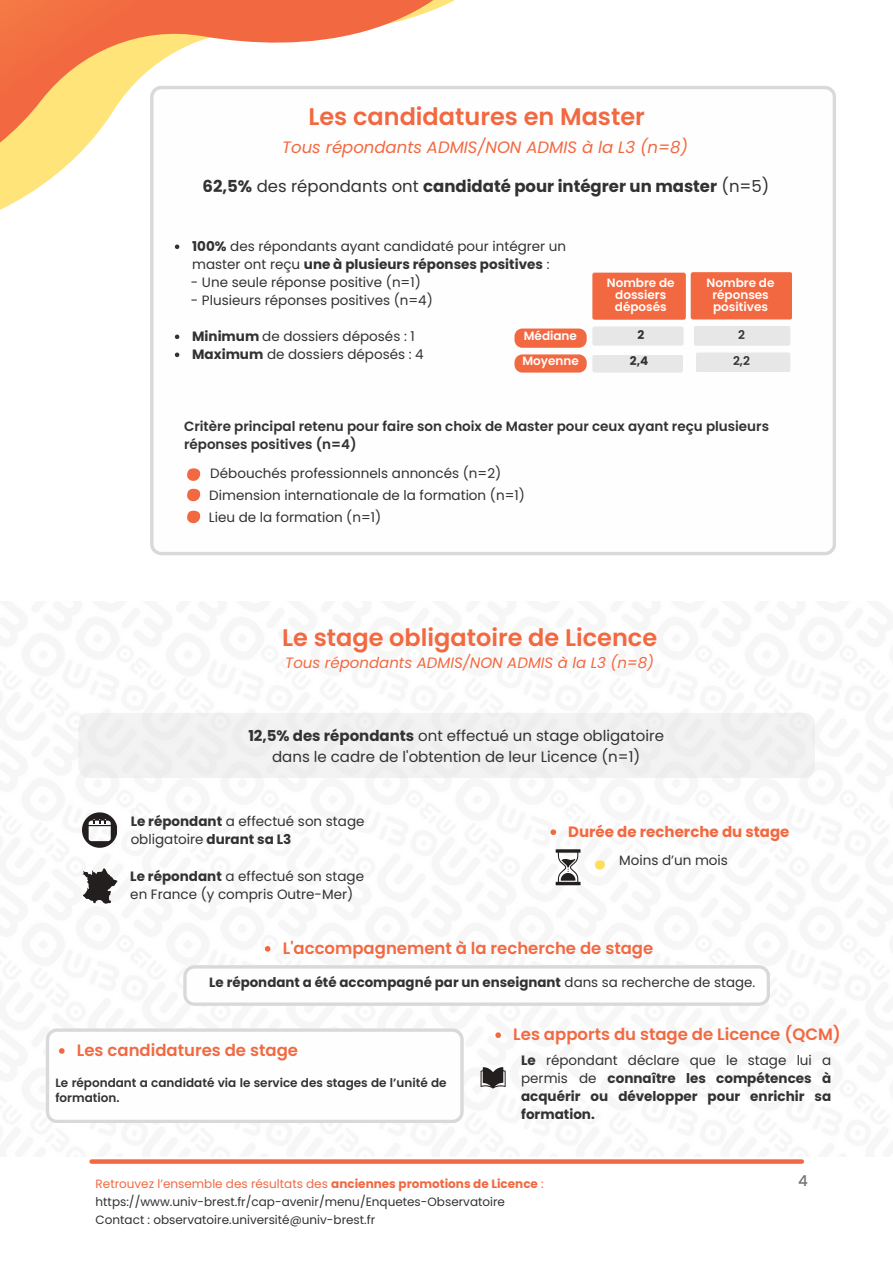
<style>
.page{position:relative;width:893px;height:1264px;background:#fff}
.page>*{position:absolute;margin:0;border:0;box-sizing:border-box;transform-origin:0 0}
.t1{font:600 24px "Poppins";color:#f26941}
.t2{font:600 16.5px "Poppins";color:#f26941}
.t3{font:700 16.5px "Poppins";color:#323232}
.t4{font:italic 16.5px "Poppins";color:#f26941}
.t5{font:15px/20.2px "Poppins";color:#323232;text-align:center}
.t6{font:italic 15px "Poppins";color:#f26941}
.t7{font:700 15px "Poppins";color:#f26941}
.t8{font:500 15px "Poppins";color:#737373}
.t9{font:13.5px/18px "Poppins";color:#323232}
.t10{font:700 13.5px/18px "Poppins";color:#323232;text-align:justify}
.t11{font:600 13.5px/18px "Poppins";color:#323232}
.t12{font:700 13.35px "Poppins";color:#323232}
.t13{font:12px "Poppins";color:#323232}
.t14{font:600 12px/15px "Poppins";color:#323232}
.t15{font:12px "Poppins";color:#f26941}
.t16{font:600 12px/12px "Poppins";color:#fefefe;text-align:center}
.t17{font:700 12px "Poppins";color:#323232}
.s1{font-weight:400}
.s2{font-weight:700}
</style>
<div class="page">
<svg style="left:92px;top:1159px;width:709px;height:4px;fill:#f26941"></svg>
<svg style="left:150px;top:86px;width:685px;height:469px"></svg>
<svg style="left:187px;top:468px;width:13px;height:13px"></svg>
<svg style="left:187px;top:489px;width:13px;height:12px"></svg>
<svg style="left:187px;top:510px;width:13px;height:13px"></svg>
<svg style="left:552px;top:328px;width:34px;height:20px"></svg>
<svg style="left:552px;top:354px;width:34px;height:18px"></svg>
<div style="left:592px;top:272px;width:93px;height:48px;background:#f26941;border-radius:2px"></div>
<div style="left:690px;top:272px;width:102px;height:47px;background:#f26941;border-radius:2px"></div>
<div style="left:592px;top:326px;width:91px;height:19px;background:#e7e7e7;border-radius:2px"></div>
<div style="left:592px;top:354px;width:91px;height:18px;background:#e7e7e7;border-radius:2px"></div>
<div style="left:693px;top:326px;width:97px;height:20px;background:#e7e7e7;border-radius:2px"></div>
<div style="left:695px;top:352px;width:95px;height:20px;background:#e7e7e7;border-radius:2px"></div>
<svg style="left:82px;top:812px;width:35px;height:35px"></svg>
<svg style="left:83px;top:868px;width:34px;height:35px"></svg>
<svg style="left:183px;top:965px;width:586px;height:40px"></svg>
<div style="left:78px;top:713px;width:737px;height:65px;background:#f2f2f2;border-radius:11px"></div>
<svg style="left:265px;top:946px;width:5px;height:5px"></svg>
<svg style="left:555px;top:849px;width:25px;height:36px"></svg>
<svg style="left:550px;top:829px;width:6px;height:6px"></svg>
<svg style="left:595px;top:860px;width:10px;height:9px"></svg>
<svg style="left:46px;top:1028px;width:417px;height:94px"></svg>
<svg style="left:480px;top:1067px;width:26px;height:21px"></svg>
<svg style="left:495px;top:1032px;width:6px;height:5px"></svg>
<svg style="left:0;top:0;width:552px;height:385px"></svg>
<h2 class="t1" style="left:308px;top:100px;width:338px">Les candidatures en Master</h2>
<p class="t4" style="left:282px;top:135px;width:407px">Tous répondants ADMIS/NON ADMIS à la L3 (n=8)</p>
<p class="t3" style="left:202px;top:175px;width:568px">62,5% <span class="s1">des répondants ont</span> candidaté pour intégrer un master <span class="s1">(n=5)</span></p>
<h5 class="t9" style="left:192px;top:237px;width:375px"><span class="s2">100%</span> des répondants ayant candidaté pour intégrer un master ont reçu <span class="s2">une à plusieurs réponses positives</span> :</h5>
<h5 class="t9" style="left:191px;top:273px;width:231px">- Une seule réponse positive (n=1)</h5>
<h5 class="t9" style="left:191px;top:291px;width:243px">- Plusieurs réponses positives (n=4)</h5>
<p class="t9" style="left:192px;top:327px;width:224px"><span class="s2">Minimum</span> de dossiers déposés : 1</p>
<p class="t9" style="left:192px;top:345px;width:233px"><span class="s2">Maximum</span> de dossiers déposés : 4</p>
<h5 class="t16" style="left:524px;top:330px;width:55px">Médiane</h5>
<p class="t16" style="left:522px;top:354px;width:58px">Moyenne</p>
<h5 class="t16" style="left:606px;top:277px;width:69px">Nombre de dossiers déposés</h5>
<h5 class="t17" style="left:637px;top:326px;width:8px">2</h5>
<p class="t17" style="left:630px;top:352px;width:20px">2,4</p>
<p class="t16" style="left:706px;top:276px;width:69px">Nombre de réponses positives</p>
<p class="t14" style="left:738px;top:327px;width:8px">2</p>
<h5 class="t14" style="left:733px;top:353px;width:18px">2,2</h5>
<h4 class="t11" style="left:184px;top:418px;width:586px">Critère principal retenu pour faire son choix de Master pour ceux ayant reçu plusieurs réponses positives (n=4)</h4>
<p class="t9" style="left:210px;top:464px;width:292px">Débouchés professionnels annoncés (n=2)</p>
<p class="t9" style="left:209px;top:486px;width:317px">Dimension internationale de la formation (n=1)</p>
<h1 class="t9" style="left:209px;top:508px;width:174px">Lieu de la formation (n=1)</h1>
<p class="t1" style="left:282px;top:621px;width:376px">Le stage obligatoire de Licence</p>
<p class="t6" style="left:285px;top:652px;width:370px">Tous répondants ADMIS/NON ADMIS à la L3 (n=8)</p>
<p class="t5" style="left:248px;top:726px;width:417px"><span class="s2">12,5% des répondants</span> ont effectué un stage obligatoire dans le cadre de l'obtention de leur Licence (n=1)</p>
<p class="t9" style="left:131px;top:811px;width:235px"><span class="s2">Le répondant</span> a effectué son stage obligatoire <span class="s2">durant sa L3</span></p>
<p class="t9" style="left:130px;top:867px;width:235px"><span class="s2">Le répondant</span> a effectué son stage en France (y compris Outre-Mer)</p>
<h2 class="t7" style="left:568px;top:821px;width:223px">Durée de recherche du stage</h2>
<h2 class="t9" style="left:619px;top:851px;width:110px">Moins d’un mois</h2>
<p class="t2" style="left:283px;top:936px;width:372px">L'accompagnement à la recherche de stage</p>
<p class="t12" style="left:209px;top:973px;width:547px">Le répondant a été accompagné par un enseignant <span class="s1">dans sa recherche de stage.</span></p>
<h4 class="t2" style="left:77px;top:1038px;width:223px">Les candidatures de stage</h4>
<h1 class="t14" style="left:55px;top:1075px;width:393px">Le répondant a candidaté via le service des stages de l’unité de formation.</h1>
<h4 class="t2" style="left:513px;top:1022px;width:329px">Les apports du stage de Licence (QCM)</h4>
<p class="t10" style="left:521px;top:1051px;width:311px">Le <span class="s1">répondant déclare que le stage lui a permis de</span> connaître les compétences à acquérir ou développer pour enrichir sa formation.</p>
<p class="t15" style="left:96px;top:1174px;width:449px">Retrouvez l’ensemble des résultats des <span class="s2">anciennes promotions de Licence</span> :</p>
<p class="t13" style="left:96px;top:1192px;width:411px">https://www.univ-brest.fr/cap-avenir/menu/Enquetes-Observatoire</p>
<p class="t13" style="left:96px;top:1210px;width:281px">Contact : observatoire.université@univ-brest.fr</p>
<h2 class="t8" style="left:798px;top:1170px;width:11px">4</h2>
</div>
